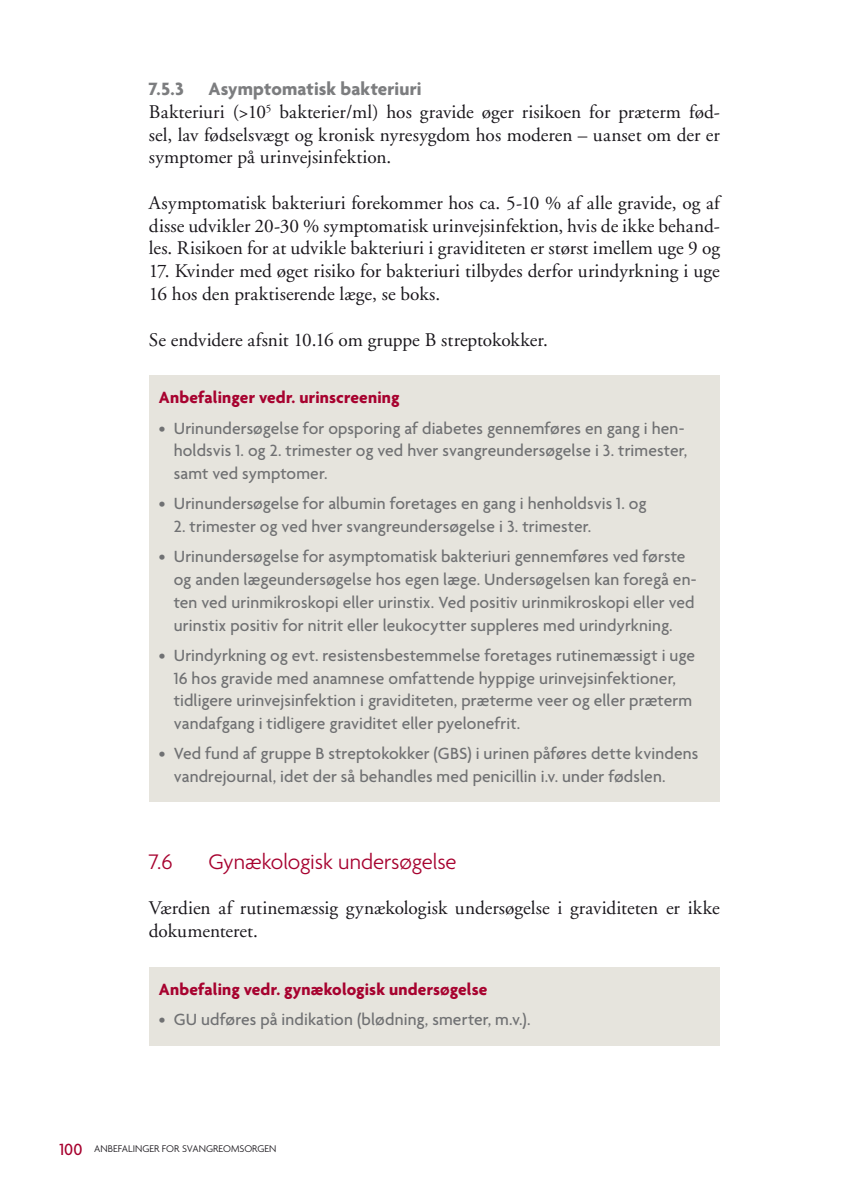
<style>
.page{position:relative;width:844px;height:1191px;background:#fff}
.page>*{position:absolute;margin:0;border:0;box-sizing:border-box;transform-origin:0 0}
.t1{font:300 22.75px "Agenda";color:#a7022f}
.t2{font:19.25px/22.8px "Adobe Garamond";color:#1a171c;text-align:justify}
.t3{font:700 19.25px "Agenda";letter-spacing:.01em;color:#7c7d7f}
.t4{font:500 17.5px/22.8px "Agenda";letter-spacing:.005em;color:#707173}
.t5{font:700 17.5px "Agenda";letter-spacing:.01em;color:#a7022f}
.t6{font:300 10.5px "Agenda";color:#1a171c}
.s1{font-weight:500;font-size:17.5px;color:#a7022f}
</style>
<div class="page">
<div style="left:149px;top:375px;width:570px;height:427px;background:#e6e4dd"></div>
<div style="left:149px;top:967px;width:570px;height:78px;background:#e6e4dd"></div>
<p class="t3" style="left:149px;top:77px;width:274px">7.5.3 Asymptomatisk bakteriuri</p>
<p class="t2" style="left:149px;top:101px;width:572px">Bakteriuri (&gt;10<sup>5</sup> bakterier/ml) hos gravide øger risikoen for præterm fød&shy;sel, lav fødselsvægt og kronisk nyresygdom hos moderen – uanset om der er symptomer på urinvejsinfektion.</p>
<p class="t2" style="left:149px;top:192px;width:572px">Asymptomatisk bakteriuri forekommer hos ca. 5-10 % af alle gravide, og af disse udvikler 20-30 % symptomatisk urinvejsinfektion, hvis de ikke behand&shy;les. Risikoen for at udvikle bakteriuri i graviditeten er størst imellem uge 9 og</p>
<p class="t2" style="left:149px;top:260px;width:572px">17. Kvinder med øget risiko for bakteriuri tilbydes derfor urindyrkning i uge<br>16 hos den praktiserende læge, se boks.</p>
<p class="t2" style="left:149px;top:328px;width:400px">Se endvidere afsnit 10.16 om gruppe B streptokokker.</p>
<p class="t5" style="left:159px;top:387px;width:242px">Anbefalinger vedr. urinscreening</p>
<p class="t4" style="left:174px;top:416px;width:514px;text-indent:-15px">• Urinundersøgelse for opsporing af diabetes gennemføres en gang i hen&shy;holdsvis 1. og 2. trimester og ved hver svangreundersøgelse i 3. trimester, samt ved symptomer.</p>
<p class="t4" style="left:159px;top:492px;width:489px">• Urinundersøgelse for albumin foretages en gang i henholdsvis 1. og</p>
<p class="t4" style="left:174px;top:514px;width:419px">2. trimester og ved hver svangreundersøgelse i 3. trimester.</p>
<p class="t4" style="left:174px;top:545px;width:524px;text-indent:-15px">• Urinundersøgelse for asymptomatisk bakteriuri gennemføres ved første og anden lægeundersøgelse hos egen læge. Undersøgelsen kan foregå en&shy;ten ved urinmikroskopi eller urinstix. Ved positiv urinmikroskopi eller ved urinstix positiv for nitrit eller leukocytter suppleres med urindyrkning.</p>
<p class="t4" style="left:174px;top:643px;width:522px;text-indent:-15px">• Urindyrkning og evt. resistensbestemmelse foretages rutinemæssigt i uge 16 hos gravide med anamnese omfattende hyppige urinvejsinfektioner, tidligere urinvejsinfektion i graviditeten, præterme veer og eller præterm vandafgang i tidligere graviditet eller pyelonefrit.</p>
<p class="t4" style="left:174px;top:742px;width:526px;text-indent:-15px">• Ved fund af gruppe B streptokokker (GBS) i urinen påføres dette kvindens vandrejournal, idet der så behandles med penicillin i.v. under fødslen.</p>
<h1 class="t1" style="left:149px;top:848px;width:46px">7.6 G</h1>
<h1 class="t1" style="left:223px;top:848px;width:235px">ynækologisk undersøgelse</h1>
<p class="t2" style="left:149px;top:897px;width:572px">Værdien af rutinemæssig gynækologisk undersøgelse i graviditeten er ikke dokumenteret.</p>
<p class="t5" style="left:159px;top:978px;width:330px">Anbefaling vedr. gynækologisk undersøgelse</p>
<p class="t4" style="left:159px;top:1008px;width:373px">• GU udføres på indikation (blødning, smerter, m.v.).</p>
<p class="t6" style="left:60px;top:1142px;width:218px"><span class="s1">100</span> anbefalinger for svangreomsorgen</p>
</div>
